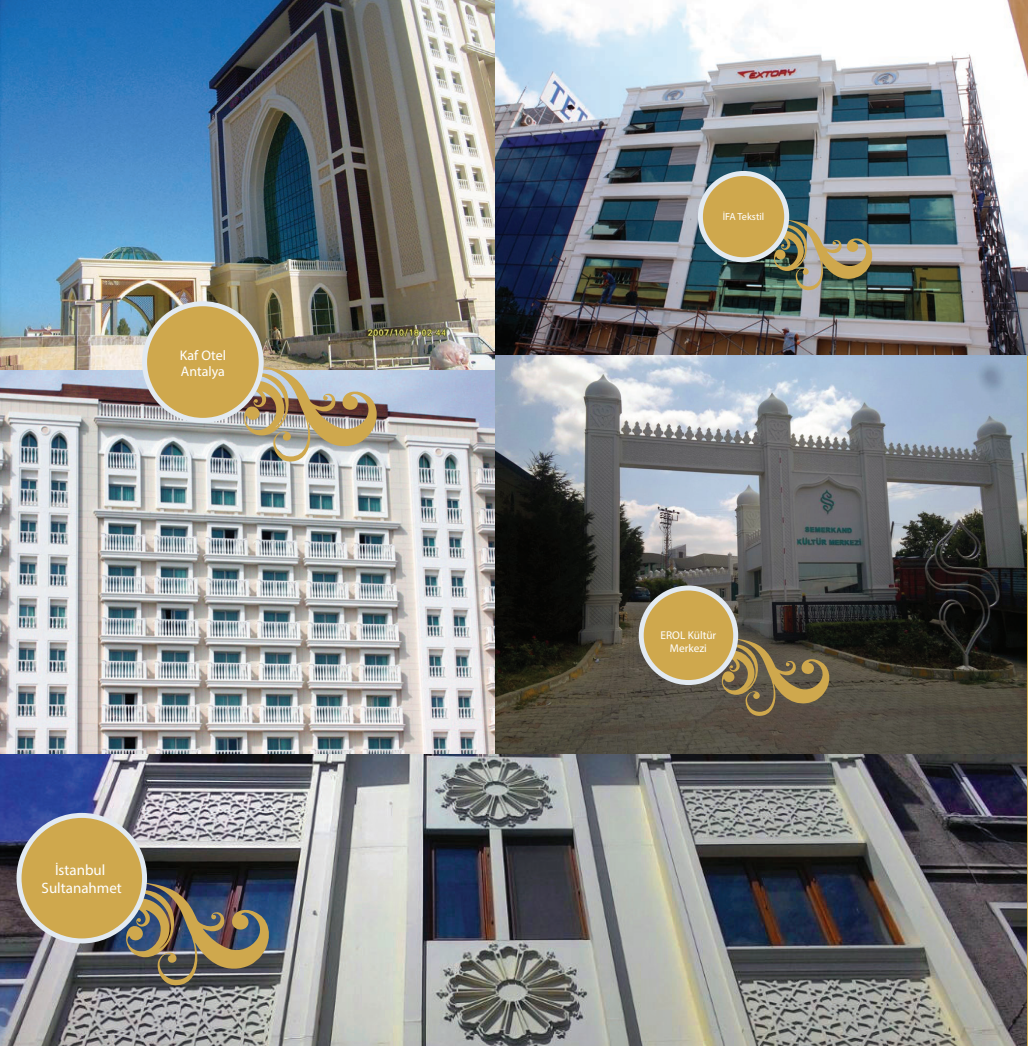
<style>
.page{position:relative;width:1028px;height:1046px;background:#fff}
.page>*{position:absolute;margin:0;border:0;box-sizing:border-box;transform-origin:0 0}
.t1{font:15px/18px "Myriad Pro";color:#fff;text-align:center}
.t2{font:13.88px/16.8px "Myriad Pro";color:#fff}
.t3{font:11.25px/13.5px "Myriad Pro";color:#fff;text-align:center}
.t4{font:10.25px "Myriad Pro";color:#fff}
</style>
<div class="page">
<img style="left:494px;top:0;width:534px;height:356px">
<img style="left:772px;top:220px;width:101px;height:71px">
<div style="left:700px;top:173px;width:86px;height:87px;background:#cfa84d;border-radius:50%"></div>
<div style="left:698px;top:171px;width:91px;height:91px;border:5px solid #e2eaf2;border-radius:50%"></div>
<img style="left:494px;top:356px;width:532px;height:398px">
<img style="left:0;top:0;width:494px;height:754px">
<svg style="left:719px;top:638px;width:111px;height:78px;background:#776746"></svg>
<div style="left:641px;top:588px;width:94px;height:94px;background:#cfa84d;border-radius:50%"></div>
<div style="left:638px;top:585px;width:100px;height:100px;border:5px solid #e2eaf2;border-radius:50%"></div>
<img style="left:241px;top:366px;width:137px;height:96px">
<div style="left:145px;top:304px;width:116px;height:116px;background:#cfa84d;border-radius:50%"></div>
<div style="left:142px;top:301px;width:122px;height:122px;border:5px solid #e2eaf2;border-radius:50%"></div>
<img style="left:0;top:754px;width:1026px;height:291px">
<img style="left:123px;top:882px;width:147px;height:103px">
<div style="left:19px;top:815px;width:125px;height:125px;background:#cfa84d;border-radius:50%"></div>
<div style="left:17px;top:812px;width:130px;height:131px;border:5px solid #e2eaf2;border-radius:50%"></div>
<p class="t2" style="left:180px;top:346px;width:48px">Kaf Otel<br>Antalya</p>
<p class="t1" style="left:42px;top:860px;width:82px">İstanbul<br>Sultanahmet</p>
<p class="t4" style="left:723px;top:210px;width:43px">İFA Tekstil</p>
<p class="t3" style="left:660px;top:627px;width:57px">EROL Kültür<br>Merkezi</p>
</div>
